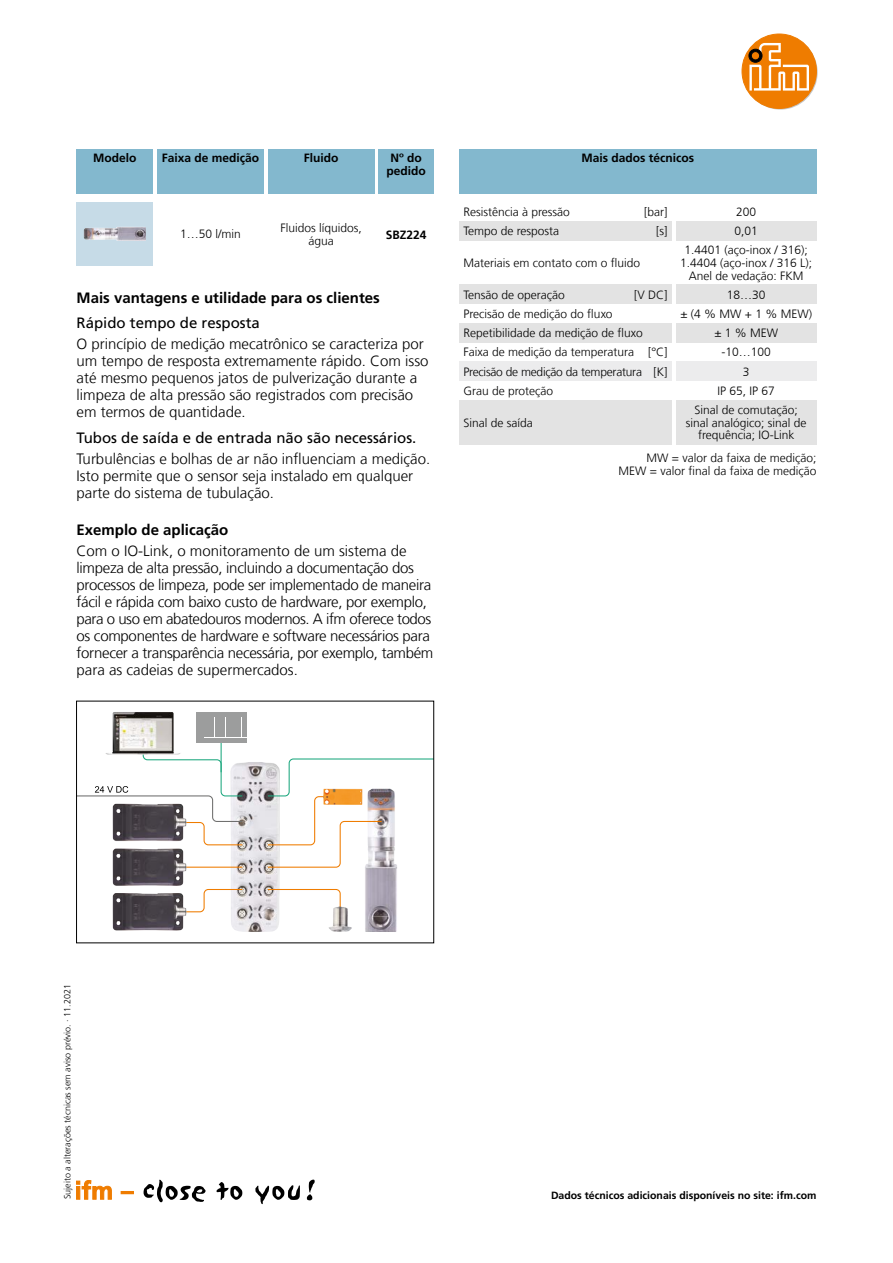
<style>
.page{position:relative;width:893px;height:1263px;background:#fff}
.page>*{position:absolute;margin:0;border:0;box-sizing:border-box;transform-origin:0 0}
.Fließtext{font:300 15px/17px "Frutiger LT Com";letter-spacing:-.02em;color:#000}
.Fließtext-2{font:300 15px/17px "Frutiger LT Com";color:#000}
.Fließtext_Subheadlin{font:15px "Frutiger LT Com";color:#000}
.Fließtext_Headline{font:700 15px "Frutiger LT Com";color:#000}
.Tabellentext_TAB{font:300 12px "Frutiger LT Com";color:#000}
.Tabellentext_zentrie{font:300 12px/12.8px "Frutiger LT Com";color:#000;text-align:center}
.Legende{font:300 12px/12.8px "Frutiger LT Com";color:#000;text-align:right}
.Tabellenkopf{font:700 12px/12.8px "Frutiger LT Com";color:#000;text-align:center}
.Tabellentext_TAB-2{font:300 12px "Frutiger LT Com";letter-spacing:-.02em;color:#000}
.BESTELLNUMMER{font:700 12px "Frutiger LT Com";color:#000}
.www-Zeile{font:700 10.5px "Frutiger LT Com";color:#000}
.Datum{font:300 9px "Frutiger LT Com";color:#000}
</style>
<div class="page">
<svg style="left:76px;top:1180px;width:36px;height:19px"></svg>
<svg style="left:121px;top:1191px;width:13px;height:3px"></svg>
<svg style="left:144px;top:1180px;width:62px;height:22px"></svg>
<svg style="left:217px;top:1182px;width:25px;height:18px"></svg>
<svg style="left:255px;top:1185px;width:45px;height:19px"></svg>
<svg style="left:307px;top:1179px;width:8px;height:21px"></svg>
<svg style="left:743px;top:35px;width:75px;height:75px"></svg>
<div style="left:742px;top:34px;width:74px;height:74px;background:#ef7c00;border-radius:50%"></div>
<div style="left:742px;top:34px;width:75px;height:75px;border:1px solid #ef7c00;border-radius:50%"></div>
<svg style="left:748px;top:43px;width:61px;height:48px"></svg>
<div style="left:77px;top:149px;width:76px;height:44px;background:#83b8ce"></div>
<div style="left:378px;top:149px;width:56px;height:44px;background:#83b8ce"></div>
<div style="left:157px;top:149px;width:107px;height:44px;background:#83b8ce"></div>
<div style="left:268px;top:149px;width:106px;height:44px;background:#83b8ce"></div>
<div style="left:459px;top:149px;width:357px;height:44px;background:#83b8ce"></div>
<div style="left:459px;top:221px;width:213px;height:19px;background:#e3e3e3"></div>
<div style="left:676px;top:221px;width:140px;height:19px;background:#e3e3e3"></div>
<div style="left:459px;top:285px;width:213px;height:19px;background:#e3e3e3"></div>
<div style="left:459px;top:323px;width:213px;height:19px;background:#e3e3e3"></div>
<div style="left:459px;top:361px;width:213px;height:20px;background:#ececed"></div>
<div style="left:459px;top:400px;width:213px;height:44px;background:#e3e3e3"></div>
<div style="left:676px;top:285px;width:140px;height:19px;background:#e3e3e3"></div>
<div style="left:676px;top:323px;width:140px;height:19px;background:#e3e3e3"></div>
<div style="left:676px;top:361px;width:140px;height:20px;background:#ececed"></div>
<div style="left:676px;top:400px;width:140px;height:44px;background:#e3e3e3"></div>
<div style="left:77px;top:202px;width:76px;height:64px;background:#c6dbe7"></div>
<img style="left:84px;top:227px;width:62px;height:14px">
<img style="left:231px;top:915px;width:48px;height:17px">
<img style="left:365px;top:915px;width:32px;height:17px">
<hr style="left:221px;top:742px;width:1px;height:30px;background:#1ea87f">
<img style="left:113px;top:915px;width:73px;height:16px">
<img style="left:328px;top:915px;width:24px;height:17px">
<div style="left:196px;top:712px;width:7px;height:30px;background:#9c9d9d"></div>
<hr style="left:204px;top:712px;width:43px;height:4px;background:#9c9d9d">
<hr style="left:204px;top:738px;width:43px;height:4px;background:#9c9d9d">
<div style="left:242px;top:717px;width:5px;height:20px;background:#9c9d9d"></div>
<div style="left:204px;top:717px;width:5px;height:20px;background:#9c9d9d"></div>
<hr style="left:210px;top:717px;width:4px;height:20px;background:#9c9d9d">
<div style="left:215px;top:717px;width:5px;height:20px;background:#9c9d9d"></div>
<div style="left:220px;top:717px;width:5px;height:20px;background:#9c9d9d"></div>
<hr style="left:226px;top:717px;width:4px;height:20px;background:#9c9d9d">
<div style="left:231px;top:717px;width:5px;height:20px;background:#9c9d9d"></div>
<hr style="left:237px;top:717px;width:4px;height:20px;background:#9c9d9d">
<img style="left:112px;top:712px;width:62px;height:32px">
<svg style="left:78px;top:744px;width:354px;height:171px"></svg>
<p class="Tabellenkopf" style="left:162px;top:152px;width:99px">Faixa de medição</p>
<p class="Tabellenkopf" style="left:304px;top:152px;width:36px">Fluido</p>
<p class="Tabellenkopf" style="left:93px;top:152px;width:45px">Modelo</p>
<p class="Tabellenkopf" style="left:386px;top:152px;width:41px">Nº do pedido</p>
<p class="Tabellentext_zentrie" style="left:180px;top:228px;width:62px">1…50 l/min</p>
<p class="Tabellentext_zentrie" style="left:280px;top:222px;width:83px">Fluidos líquidos, água</p>
<p class="BESTELLNUMMER" style="left:386px;top:228px;width:42px">SBZ224</p>
<p class="Fließtext_Headline" style="left:77px;top:288px;width:305px">Mais vantagens e utilidade para os clientes</p>
<p class="Fließtext_Subheadlin" style="left:77px;top:314px;width:185px">Rápido tempo de resposta</p>
<p class="Fließtext-2" style="left:77px;top:336px;width:354px">O princípio de medição mecatrônico se caracteriza por um tempo de resposta extremamente rápido. Com isso até mesmo pequenos jatos de pulverização durante a limpeza de alta pressão são registrados com precisão em termos de quantidade.</p>
<p class="Fließtext_Subheadlin" style="left:77px;top:429px;width:341px">Tubos de saída e de entrada não são necessários.</p>
<p class="Fließtext-2" style="left:77px;top:451px;width:355px">Turbulências e bolhas de ar não influenciam a medição.<br>Isto permite que o sensor seja instalado em qualquer parte do sistema de tubulação.</p>
<p class="Fließtext_Headline" style="left:77px;top:521px;width:153px">Exemplo de aplicação</p>
<p class="Fließtext" style="left:77px;top:543px;width:358px">Com o IO-Link, o monitoramento de um sistema de limpeza de alta pressão, incluindo a documentação dos processos de limpeza, pode ser implementado de maneira fácil e rápida com baixo custo de hardware, por exemplo, para o uso em abatedouros modernos. A ifm oferece todos os componentes de hardware e software necessários para fornecer a transparência necessária, por exemplo, também para as cadeias de supermercados.</p>
<p class="Tabellenkopf" style="left:581px;top:152px;width:114px">Mais dados técnicos</p>
<p class="Tabellentext_TAB" style="left:463px;top:205px;width:108px">Resistência à pressão</p>
<p class="Tabellentext_TAB" style="left:644px;top:205px;width:25px">[bar]</p>
<p class="Tabellentext_TAB" style="left:463px;top:224px;width:97px">Tempo de resposta</p>
<p class="Tabellentext_TAB" style="left:656px;top:224px;width:13px">[s]</p>
<p class="Tabellentext_TAB" style="left:463px;top:256px;width:178px">Materiais em contato com o fluido</p>
<p class="Tabellentext_TAB" style="left:463px;top:288px;width:103px">Tensão de operação</p>
<p class="Tabellentext_TAB" style="left:634px;top:288px;width:35px">[V DC]</p>
<p class="Tabellentext_TAB" style="left:463px;top:307px;width:151px">Precisão de medição do fluxo</p>
<p class="Tabellentext_TAB" style="left:463px;top:326px;width:181px">Repetibilidade da medição de fluxo</p>
<p class="Tabellentext_TAB" style="left:463px;top:345px;width:206px">Faixa de medição da temperatura [°C]</p>
<p class="Tabellentext_TAB-2" style="left:463px;top:364px;width:206px">Precisão de medição da temperatura [K]</p>
<p class="Tabellentext_TAB" style="left:463px;top:383px;width:91px">Grau de proteção</p>
<p class="Tabellentext_TAB" style="left:463px;top:415px;width:71px">Sinal de saída</p>
<p class="Tabellentext_zentrie" style="left:736px;top:206px;width:22px">200</p>
<p class="Tabellentext_zentrie" style="left:735px;top:225px;width:25px">0,01</p>
<p class="Tabellentext_zentrie" style="left:680px;top:244px;width:134px">1.4401 (aço-inox / 316);<br>1.4404 (aço-inox / 316 L);<br>Anel de vedação: FKM</p>
<p class="Tabellentext_zentrie" style="left:727px;top:289px;width:40px">18…30</p>
<p class="Tabellentext_zentrie" style="left:680px;top:308px;width:133px">± (4 % MW + 1 % MEW)</p>
<p class="Tabellentext_zentrie" style="left:714px;top:327px;width:65px">± 1 % MEW</p>
<p class="Tabellentext_zentrie" style="left:722px;top:346px;width:51px">-10…100</p>
<p class="Tabellentext_zentrie" style="left:743px;top:365px;width:8px">3</p>
<p class="Tabellentext_zentrie" style="left:718px;top:384px;width:59px">IP 65, IP 67</p>
<p class="Tabellentext_zentrie" style="left:686px;top:403px;width:122px">Sinal de comutação; sinal analógico; sinal de frequência; IO-Link</p>
<p class="Legende" style="left:618px;top:451px;width:199px">MW = valor da faixa de medição;<br>MEW = valor final da faixa de medição</p>
<p class="Datum" style="left:62px;top:1199px;width:216px;rotate:-90deg">Sujeito a alterações técnicas sem aviso prévio. · 11.2021</p>
<p class="www-Zeile" style="left:551px;top:1189px;width:267px">Dados técnicos adicionais disponíveis no site: ifm.com</p>
</div>
